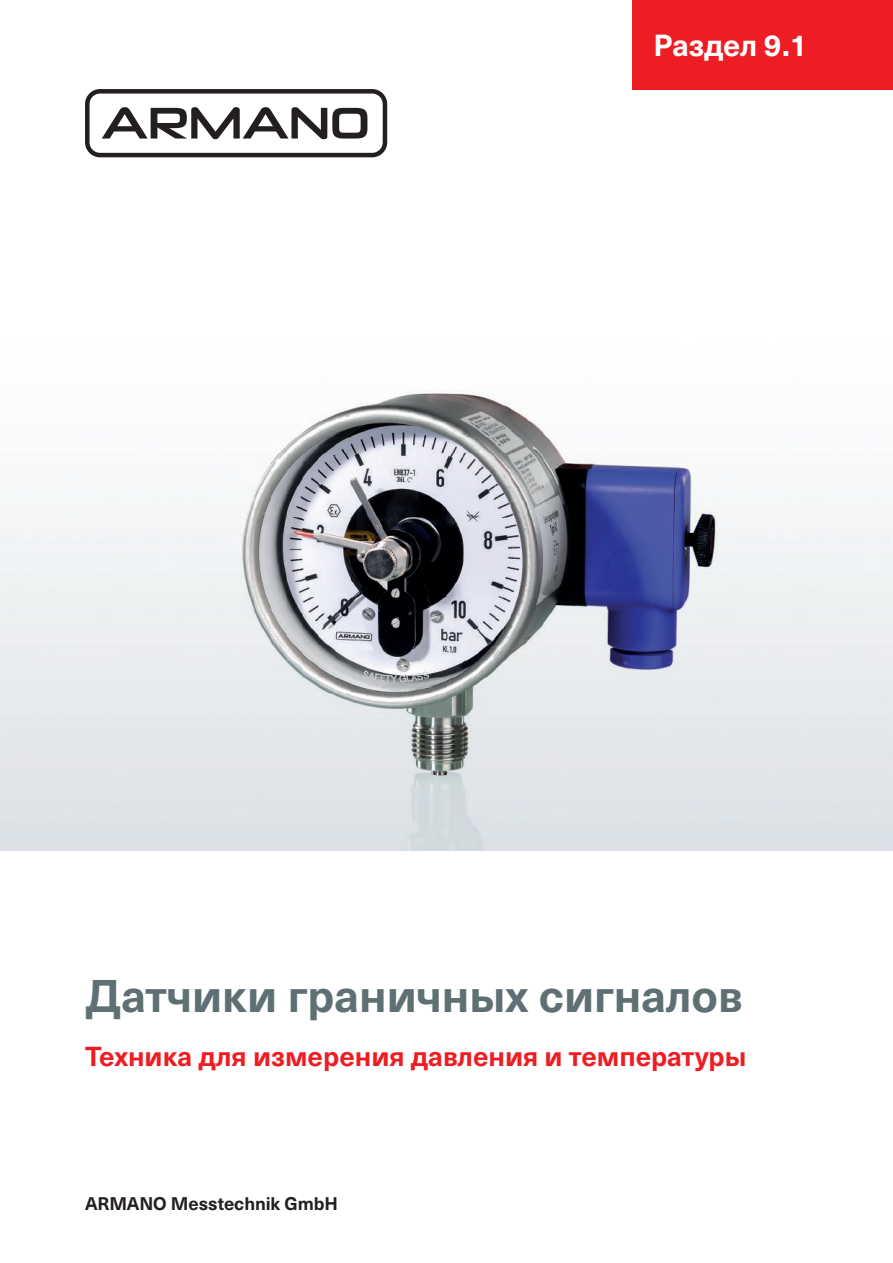
<style>
.page{position:relative;width:893px;height:1263px;background:#fff}
.page>*{position:absolute;margin:0;border:0;box-sizing:border-box;transform-origin:0 0}
.t1{font:700 45px "Neue Haas Unica W1 G";color:#5e7073}
.t2{font:700 30px "Neue Haas Unica W1 G";letter-spacing:-.005em;color:#fff}
.t3{font:700 27px "Neue Haas Unica W1 G";color:#ee1d23}
.t4{font:700 18px "Neue Haas Unica W1 G";letter-spacing:-.005em;color:#231f20}
</style>
<div class="page">
<img style="left:0;top:104px;width:893px;height:746px">
<div style="left:85px;top:89px;width:302px;height:68px;border:4px solid #231f20;border-radius:13px"></div>
<svg style="left:102px;top:107px;width:265px;height:32px"></svg>
<div style="left:633px;top:0;width:260px;height:89px;background:#ee1d23"></div>
<p class="t2" style="left:653px;top:23px;width:156px">Раздел 9.1</p>
<h1 class="t1" style="left:85px;top:962px;width:659px">Датчики граничных сигналов</h1>
<p class="t3" style="left:85px;top:1036px;width:663px">Техника для измерения давления и температуры</p>
<p class="t4" style="left:85px;top:1190px;width:254px">ARMANO Messtechnik GmbH</p>
</div>
